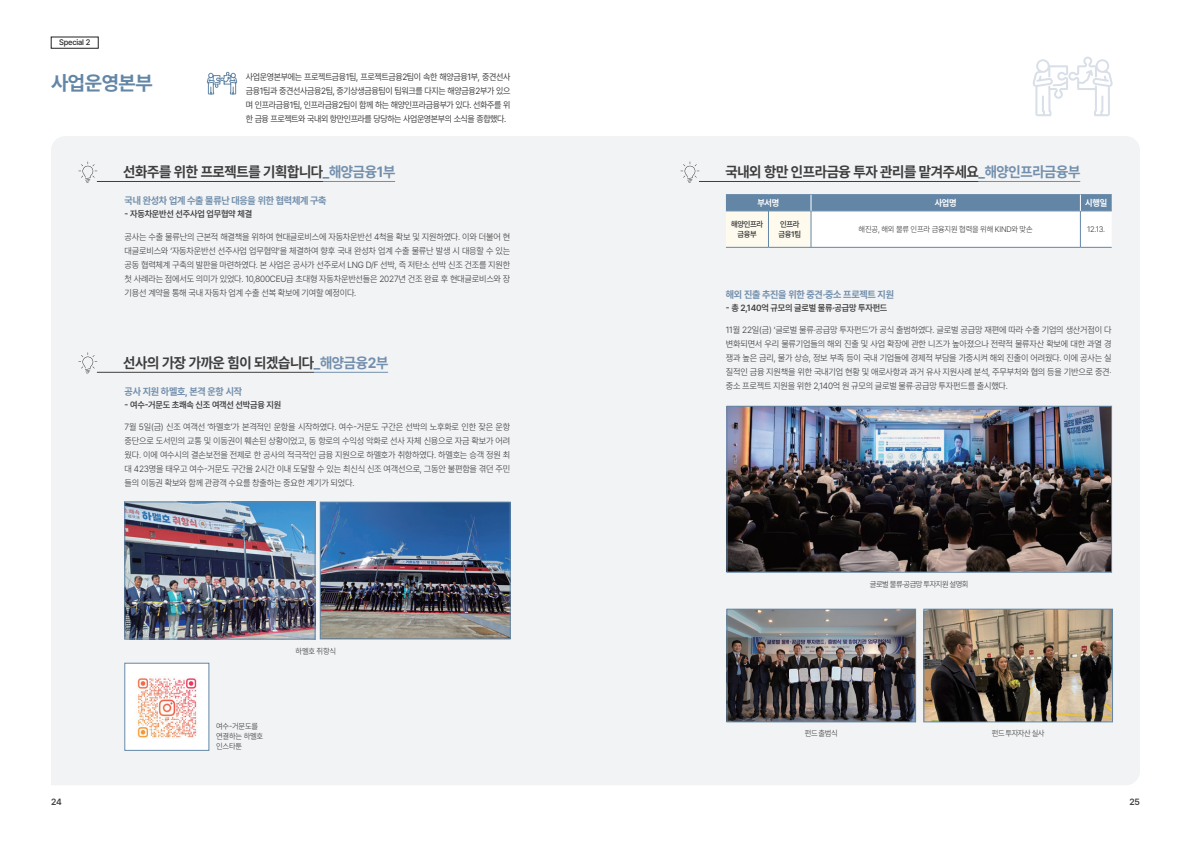
<style>
.page{position:relative;width:1191px;height:842px;background:#fff}
.page>*{position:absolute;margin:0;border:0;box-sizing:border-box;transform-origin:0 0}
.t1{font:700 20px "Pretendard";letter-spacing:-.02em;color:#6386a6}
.t2{font:700 14.8px "Pretendard";letter-spacing:-.025em;color:#3e3e3f;scale:.96 1}
.t3{font:700 10px "Pretendard";letter-spacing:-.025em;color:#728fad;scale:.96 1}
.t4{font:300 9px/14px "Pretendard";letter-spacing:-.025em;color:#3e3e3f;text-align:justify;scale:.96 1}
.t5{font:9px/14px "Pretendard";letter-spacing:-.04em;color:#3e3e3f;text-align:justify;scale:.94 1}
.t6{font:600 9px "Pretendard";letter-spacing:-.025em;color:#3e3e3f;scale:.96 1}
.t7{font:700 9px "Pretendard";letter-spacing:-.025em;color:#fff;scale:.96 1}
.t8{font:600 9px "Pretendard";letter-spacing:-.025em;color:#3e3e3f}
.t9{font:300 8px/10px "Pretendard";letter-spacing:-.025em;color:#3e3e3f;scale:.96 1}
.t10{font:300 8px "Pretendard";letter-spacing:-.06em;color:#3e3e3f;scale:.96 1}
.t11{font:600 8px/10px "Pretendard";letter-spacing:-.03em;color:#3e3e3f;text-align:center;scale:.96 1}
.t12{font:500 8px "Pretendard";letter-spacing:-.02em;color:#231f20}
.t13{font:300 8px "Pretendard";letter-spacing:-.025em;color:#3e3e3f}
.s1{color:#728fad}
</style>
<div class="page">
<div style="left:51px;top:136px;width:1089px;height:649px;background:#f2f3f4"></div>
<hr style="left:97px;top:181px;width:226px;height:1px;background:#3e3e3f">
<hr style="left:323px;top:181px;width:72px;height:1px;background:#728fad">
<svg style="left:78px;top:162px;width:19px;height:21px"></svg>
<hr style="left:97px;top:372px;width:217px;height:1px;background:#3e3e3f">
<hr style="left:314px;top:372px;width:74px;height:1px;background:#728fad">
<svg style="left:78px;top:352px;width:19px;height:21px"></svg>
<svg style="left:207px;top:72px;width:30px;height:23px"></svg>
<svg style="left:1032px;top:57px;width:80px;height:59px"></svg>
<img style="left:322px;top:504px;width:186px;height:133px">
<div style="left:320px;top:502px;width:190px;height:137px;border:1px solid #6386a6"></div>
<img style="left:127px;top:504px;width:186px;height:133px">
<div style="left:125px;top:502px;width:190px;height:137px;border:1px solid #6386a6"></div>
<div style="left:125px;top:663px;width:84px;height:87px;background:#fff"></div>
<img style="left:137px;top:678px;width:60px;height:60px">
<hr style="left:726px;top:194px;width:42px;height:1px;background:#6386a6">
<hr style="left:768px;top:194px;width:43px;height:1px;background:#6386a6">
<hr style="left:811px;top:194px;width:269px;height:1px;background:#6386a6">
<hr style="left:1080px;top:194px;width:31px;height:1px;background:#6386a6">
<svg style="left:726px;top:195px;width:385px;height:52px"></svg>
<hr style="left:726px;top:247px;width:42px;height:1px;background:#6386a6">
<hr style="left:768px;top:247px;width:43px;height:1px;background:#6386a6">
<hr style="left:811px;top:247px;width:269px;height:1px;background:#6386a6">
<hr style="left:1080px;top:247px;width:31px;height:1px;background:#6386a6">
<hr style="left:699px;top:181px;width:279px;height:1px;background:#3e3e3f">
<hr style="left:978px;top:181px;width:102px;height:1px;background:#728fad">
<svg style="left:680px;top:162px;width:19px;height:21px"></svg>
<img style="left:729px;top:408px;width:380px;height:162px">
<div style="left:727px;top:406px;width:384px;height:166px;border:1px solid #6386a6"></div>
<img style="left:729px;top:611px;width:184px;height:109px">
<div style="left:727px;top:609px;width:188px;height:113px;border:1px solid #6386a6"></div>
<img style="left:925px;top:611px;width:185px;height:109px">
<div style="left:923px;top:609px;width:189px;height:113px;border:1px solid #6386a6"></div>
<p class="t12" style="left:59px;top:37px;width:33px">Special 2</p>
<h1 class="t1" style="left:51px;top:69px;width:103px">사업운영본부</h1>
<p class="t5" style="left:246px;top:70px;width:283px">사업운영본부에는 프로젝트금융1팀, 프로젝트금융2팀이 속한 해양금융1부, 중견선사 금융1팀과 중견선사금융2팀, 중기상생금융팀이 팀워크를 다지는 해양금융2부가 있으 며 인프라금융1팀, 인프라금융2팀이 함께 하는 해양인프라금융부가 있다. 선화주를 위 한 금융 프로젝트와 국내외 항만인프라를 당당하는 사업운영본부의 소식을 종합했다.</p>
<h2 class="t2" style="left:123px;top:161px;width:285px">선화주를 위한 프로젝트를 기획합니다<span class="s1">_해양금융1부</span></h2>
<p class="t3" style="left:125px;top:193px;width:212px">국내 완성차 업계 수출 물류난 대응을 위한 협력체계 구축</p>
<p class="t6" style="left:125px;top:207px;width:134px">- 자동차운반선 선주사업 업무협약 체결</p>
<p class="t4" style="left:125px;top:229px;width:403px">공사는 수출 물류난의 근본적 해결책을 위하여 현대글로비스에 자동차운반선 4척을 확보 및 지원하였다. 이와 더불어 현 대글로비스와 ‘자동차운반선 선주사업 업무협약’을 체결하여 향후 국내 완성차 업계 수출 물류난 발생 시 대응할 수 있는 공동 협력체계 구축의 발판을 마련하였다. 본 사업은 공사가 선주로서 LNG D/F 선박, 즉 저탄소 선박 신조 건조를 지원한 첫 사례라는 점에서도 의미가 있었다. 10,800CEU급 초대형 자동차운반선들은 2027년 건조 완료 후 현대글로비스와 장 기용선 계약을 통해 국내 자동차 업계 수출 선복 확보에 기여할 예정이다.</p>
<h2 class="t2" style="left:123px;top:352px;width:277px">선사의 가장 가까운 힘이 되겠습니다<span class="s1">_해양금융2부</span></h2>
<p class="t3" style="left:125px;top:384px;width:124px">공사 지원 하멜호, 본격 운항 시작</p>
<p class="t6" style="left:125px;top:398px;width:165px">- 여수-거문도 초쾌속 신조 여객선 선박금융 지원</p>
<p class="t4" style="left:125px;top:420px;width:403px">7월 5일(금) 신조 여객선 ‘하멜호’가 본격적인 운항을 시작하였다. 여수-거문도 구간은 선박의 노후화로 인한 잦은 운항 중단으로 도서민의 교통 및 이동권이 훼손된 상황이었고, 동 항로의 수익성 악화로 선사 자체 신용으로 자금 확보가 어려 웠다. 이에 여수시의 결손보전을 전제로 한 공사의 적극적인 금융 지원으로 하멜호가 취항하였다. 하멜호는 승객 정원 최 대 423명을 태우고 여수-거문도 구간을 2시간 이내 도달할 수 있는 최신식 신조 여객선으로, 그동안 불편함을 겪던 주민 들의 이동권 확보와 함께 관광객 수요를 창출하는 중요한 계기가 되었다.</p>
<p class="t9" style="left:216px;top:721px;width:51px">여수-거문도를 연결하는 하멜호 인스타툰</p>
<p class="t9" style="left:295px;top:645px;width:44px">하멜호 취항식</p>
<h2 class="t2" style="left:725px;top:161px;width:371px">국내외 항만 인프라금융 투자 관리를 맡겨주세요<span class="s1">_해양인프라금융부</span></h2>
<p class="t7" style="left:757px;top:196px;width:24px">부서명</p>
<p class="t7" style="left:934px;top:196px;width:24px">사업명</p>
<p class="t7" style="left:1085px;top:196px;width:24px">시행일</p>
<p class="t11" style="left:731px;top:219px;width:35px">해양인프라 금융부</p>
<p class="t11" style="left:778px;top:219px;width:25px;text-align:left">인프라 금융1팀</p>
<p class="t9" style="left:858px;top:224px;width:183px">해진공, 해외 물류 인프라 금융지원 협력을 위해 KIND와 맞손</p>
<p class="t13" style="left:1087px;top:224px;width:20px">12.13.</p>
<p class="t3" style="left:726px;top:287px;width:177px">해외 진출 추진을 위한 중견·중소 프로젝트 지원</p>
<p class="t6" style="left:726px;top:301px;width:170px">- 총 2,140억 규모의 글로벌 물류·공급망 투자펀드</p>
<p class="t4" style="left:726px;top:323px;width:403px">11월 22일(금) ‘글로벌 물류‧공급망 투자펀드’가 공식 출범하였다. 글로벌 공급망 재편에 따라 수출 기업의 생산거점이 다 변화되면서 우리 물류기업들의 해외 진출 및 사업 확장에 관한 니즈가 높아졌으나 전략적 물류자산 확보에 대한 과열 경 쟁과 높은 금리, 물가 상승, 정보 부족 등이 국내 기업들에 경제적 부담을 가중시켜 해외 진출이 어려웠다. 이에 공사는 실 질적인 금융 지원책을 위한 국내기업 현황 및 애로사항과 과거 유사 지원사례 분석, 주무부처와 협의 등을 기반으로 중견‧ 중소 프로젝트 지원을 위한 2,140억 원 규모의 글로벌 물류‧공급망 투자펀드를 출시했다.</p>
<p class="t10" style="left:870px;top:579px;width:104px">글로벌 물류·공급망 투자지원 설명회</p>
<p class="t9" style="left:805px;top:727px;width:36px">펀드 출범식</p>
<p class="t9" style="left:991px;top:727px;width:56px">펀드 투자자산 실사</p>
<p class="t8" style="left:51px;top:795px;width:12px">24</p>
<p class="t8" style="left:1129px;top:795px;width:12px">25</p>
</div>
